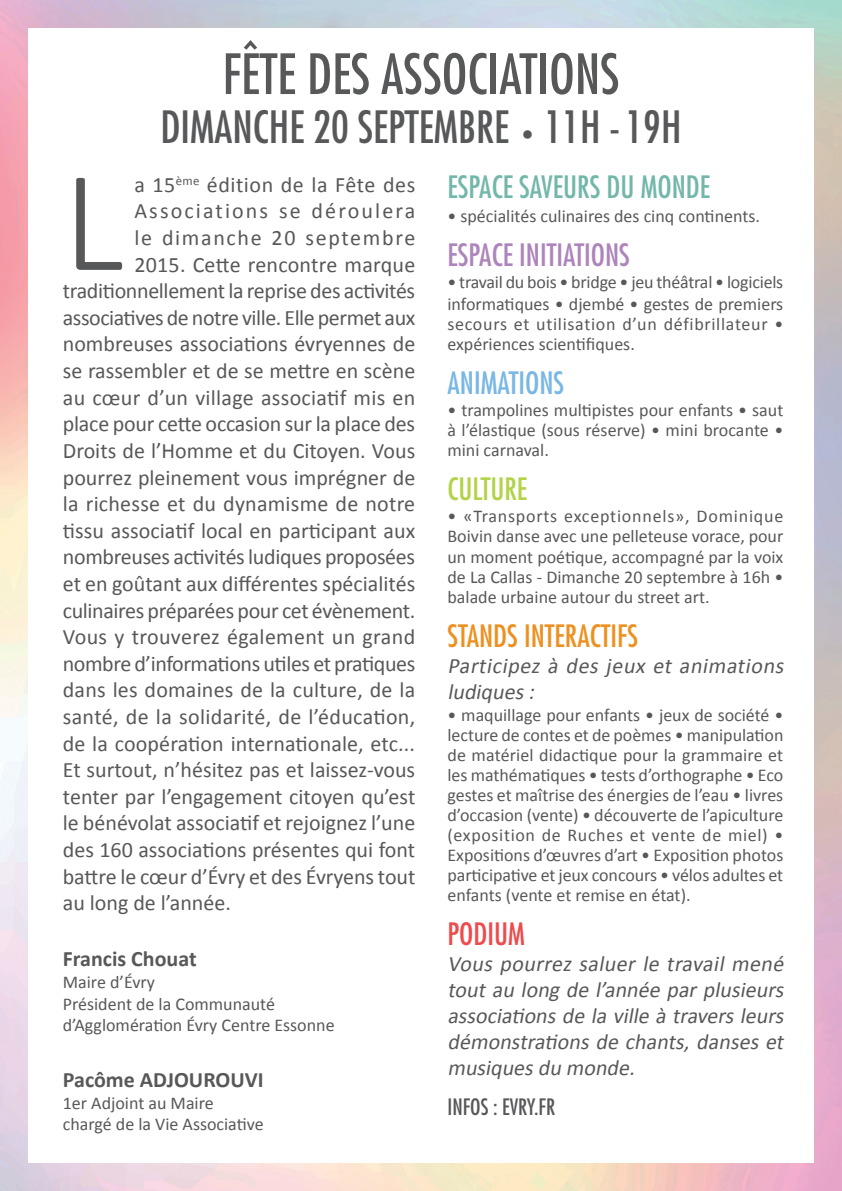
<style>
.page{position:relative;width:842px;height:1191px;background:#fff}
.page>*{position:absolute;margin:0;border:0;box-sizing:border-box;transform-origin:0 0}
.t1{font:300 144.8px "Calibri";color:#57585a}
.t2{font:condensed 54px "Futura";color:#57585a}
.t3{font:condensed 43.2px "Futura";color:#57585a}
.t4{font:condensed 30px "Futura";color:#73b7aa}
.t5{font:condensed 30px "Futura";color:#ad84bb}
.t6{font:condensed 30px "Futura";color:#ec9121}
.t7{font:condensed 30px "Futura";color:#7ab7e4}
.t8{font:condensed 30px "Futura";color:#b2d349}
.t9{font:condensed 30px "Futura";color:#ec4c4d}
.t10{font:22px "Calibri";color:#57585a}
.t11{font:italic 22px/26px "Calibri";color:#57585a}
.t12{font:22px "Calibri";letter-spacing:-.02em;color:#57585a}
.t13{font:700 22px "Calibri";color:#57585a}
.t14{font:22px "Calibri";letter-spacing:.025em;color:#57585a}
.t15{font:22px "Calibri";letter-spacing:.095em;color:#57585a}
.t16{font:22px "Calibri";letter-spacing:.075em;color:#57585a}
.t17{font:condensed 22px "Futura";color:#57585a}
.t18{font:18px/20px "Calibri";color:#57585a}
.t19{font:18px/20px "Calibri";letter-spacing:.03em;color:#57585a}
.s1{font-size:22.6px}
</style>
<div class="page">
<h2 class="t2" style="left:223px;top:40px;width:398px">FÊTE DES ASSOCIATIONS</h2>
<h3 class="t3" style="left:160px;top:100px;width:517px">DIMANCHE 20 SEPTEMBRE <span class="s1">•</span> 11H - 19H</h3>
<h1 class="t1" style="left:63px;top:132px;width:62px">L</h1>
<p class="t14" style="left:134px;top:171px;width:282px">a 15<sup>ème</sup> édition de la Fête des</p>
<p class="t15" style="left:134px;top:197px;width:282px">Associations se déroulera</p>
<p class="t16" style="left:134px;top:224px;width:282px">le dimanche 20 septembre</p>
<p class="t10" style="left:134px;top:250px;width:282px">2015. Cette rencontre marque</p>
<p class="t10" style="left:63px;top:277px;width:354px">traditionnellement la reprise des activités</p>
<p class="t12" style="left:63px;top:304px;width:354px">associatives de notre ville. Elle permet aux</p>
<p class="t10" style="left:63px;top:330px;width:354px">nombreuses associations évryennes de</p>
<p class="t10" style="left:63px;top:357px;width:354px">se rassembler et de se mettre en scène</p>
<p class="t10" style="left:63px;top:383px;width:354px">au cœur d’un village associatif mis en</p>
<p class="t10" style="left:63px;top:410px;width:354px">place pour cette occasion sur la place des</p>
<p class="t10" style="left:63px;top:437px;width:354px">Droits de l’Homme et du Citoyen. Vous</p>
<p class="t10" style="left:63px;top:463px;width:354px">pourrez pleinement vous imprégner de</p>
<p class="t10" style="left:63px;top:490px;width:354px">la richesse et du dynamisme de notre</p>
<p class="t10" style="left:63px;top:516px;width:354px">tissu associatif local en participant aux</p>
<p class="t10" style="left:63px;top:543px;width:354px">nombreuses activités ludiques proposées</p>
<p class="t10" style="left:63px;top:570px;width:354px">et en goûtant aux différentes spécialités</p>
<p class="t12" style="left:63px;top:596px;width:354px">culinaires préparées pour cet évènement.</p>
<p class="t10" style="left:63px;top:623px;width:354px">Vous y trouverez également un grand</p>
<p class="t12" style="left:63px;top:649px;width:354px">nombre d’informations utiles et pratiques</p>
<p class="t10" style="left:63px;top:676px;width:354px">dans les domaines de la culture, de la</p>
<p class="t10" style="left:63px;top:703px;width:354px">santé, de la solidarité, de l’éducation,</p>
<p class="t10" style="left:63px;top:729px;width:354px">de la coopération internationale, etc...</p>
<p class="t10" style="left:63px;top:756px;width:354px">Et surtout, n’hésitez pas et laissez-vous</p>
<p class="t10" style="left:63px;top:782px;width:354px">tenter par l’engagement citoyen qu’est</p>
<p class="t10" style="left:63px;top:809px;width:354px">le bénévolat associatif et rejoignez l’une</p>
<p class="t10" style="left:63px;top:836px;width:354px">des 160 associations présentes qui font</p>
<p class="t10" style="left:63px;top:862px;width:354px">battre le cœur d’Évry et des Évryens tout</p>
<p class="t10" style="left:63px;top:889px;width:170px">au long de l’année.</p>
<p class="t13" style="left:63px;top:945px;width:135px">Francis Chouat</p>
<p class="t18" style="left:63px;top:971px;width:273px;line-height:21.6px">Maire d’Évry<br>Président de la Communauté d’Agglomération Évry Centre Essonne</p>
<p class="t13" style="left:63px;top:1065px;width:202px">Pacôme ADJOUROUVI</p>
<p class="t18" style="left:63px;top:1092px;width:202px;line-height:21.6px">1er Adjoint au Maire chargé de la Vie Associative</p>
<h3 class="t4" style="left:447px;top:168px;width:264px">ESPACE SAVEURS DU MONDE</h3>
<p class="t18" style="left:447px;top:206px;width:314px">• spécialités culinaires des cinq continents.</p>
<h3 class="t5" style="left:447px;top:236px;width:182px">ESPACE INITIATIONS</h3>
<p class="t18" style="left:447px;top:271px;width:337px;line-height:22px">• travail du bois • bridge • jeu théâtral • logiciels informatiques • djembé • gestes de premiers</p>
<p class="t19" style="left:447px;top:314px;width:337px">secours et utilisation d’un défibrillateur • expériences scientifiques.</p>
<h3 class="t7" style="left:447px;top:364px;width:116px">ANIMATIONS</h3>
<p class="t18" style="left:447px;top:400px;width:337px;text-align:justify">• trampolines multipistes pour enfants • saut à l’élastique (sous réserve) • mini brocante • mini carnaval.</p>
<h3 class="t8" style="left:447px;top:470px;width:79px">CULTURE</h3>
<p class="t18" style="left:447px;top:506px;width:337px;text-align:justify">• «Transports exceptionnels», Dominique Boivin danse avec une pelleteuse vorace, pour un moment poétique, accompagné par la voix de La Callas - Dimanche 20 septembre à 16h • balade urbaine autour du street art.</p>
<h3 class="t6" style="left:447px;top:616px;width:190px">STANDS INTERACTIFS</h3>
<p class="t11" style="left:447px;top:652px;width:342px">Participez à des jeux et animations ludiques:</p>
<p class="t18" style="left:447px;top:704px;width:337px;text-align:justify">• maquillage pour enfants • jeux de société • lecture de contes et de poèmes • manipulation de matériel didactique pour la grammaire et les mathématiques • tests d’orthographe • Eco gestes et maîtrise des énergies de l’eau • livres d’occasion (vente) • découverte de l’apiculture (exposition de Ruches et vente de miel) • Expositions d’œuvres d’art • Exposition photos participative et jeux concours • vélos adultes et enfants (vente et remise en état).</p>
<h3 class="t9" style="left:447px;top:914px;width:79px">PODIUM</h3>
<p class="t11" style="left:447px;top:950px;width:342px;text-align:justify">Vous pourrez saluer le travail mené tout au long de l’année par plusieurs associations de la ville à travers leurs démonstrations de chants, danses et musiquesdu monde.</p>
<p class="t17" style="left:447px;top:1092px;width:106px">INFOS : EVRY.FR</p>
</div>
